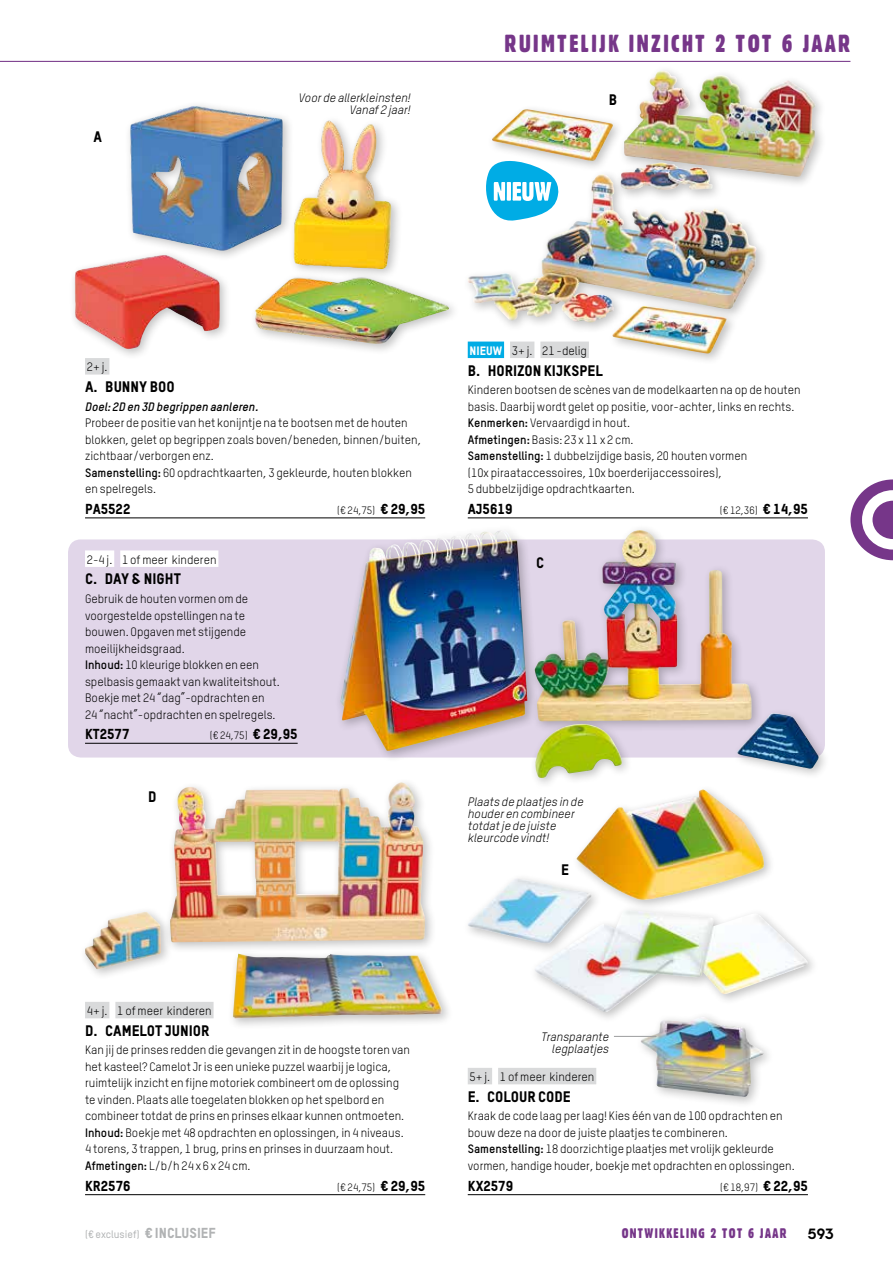
<style>
.page{position:relative;width:893px;height:1263px;background:#fff}
.page>*{position:absolute;margin:0;border:0;box-sizing:border-box;transform-origin:0 0}
.t1{font:24px "Gothic 821 Condensed BT";letter-spacing:.1em;color:#763689}
.t2{font:15px "TSTAR Headline";color:#000}
.t3{font:15px "Chalet Tokyo";color:#000}
.t4{font:14.25px "TSTAR Headline";color:#000}
.t5{font:13.5px "Gothic 821 Condensed BT";letter-spacing:.1em;color:#763689}
.t6{font:12px/16.5px "TSTAR";color:#000}
.t7{font:italic 12px/12px "TSTAR";color:#000;text-align:right}
.t8{font:italic 700 12px "TSTAR";color:#000}
.t9{font:10.5px "TSTAR";color:#000}
.t10{font:500 10.5px "TSTAR";color:#b1b3b4}
.s1{font-weight:700}
.s2{font-family:"TSTAR Headline";font-size:14.25px}
.s3{font-family:"TSTAR Headline";color:#fff}
.s4{font-family:"TSTAR Headline";font-weight:400;font-size:14.25px}
</style>
<div class="page">
<svg style="left:850px;top:479px;width:43px;height:81px"></svg>
<hr style="left:0;top:61px;width:850px;height:1px;background:#763689">
<div style="left:468px;top:1068px;width:24px;height:16px;background:#d9dadb"></div>
<div style="left:498px;top:1068px;width:98px;height:16px;background:#d9dadb"></div>
<hr style="left:468px;top:1194px;width:340px;height:1px;background:#000">
<div style="left:68px;top:539px;width:757px;height:218px;background:#e1d6e9;border-radius:13px"></div>
<div style="left:69px;top:100px;width:391px;height:261px;background:#000;opacity:.25"></div>
<img style="left:74px;top:106px;width:318px;height:244px">
<div style="left:614px;top:65px;width:213px;height:137px;background:#000;opacity:.25"></div>
<img style="left:624px;top:71px;width:191px;height:107px">
<div style="left:487px;top:103px;width:137px;height:70px;background:#000;opacity:.25"></div>
<img style="left:492px;top:109px;width:121px;height:53px">
<div style="left:335px;top:525px;width:204px;height:237px;background:#000;opacity:.25"></div>
<img style="left:340px;top:530px;width:187px;height:221px">
<img style="left:468px;top:790px;width:340px;height:222px">
<div style="left:635px;top:1011px;width:140px;height:98px;background:#000;opacity:.25"></div>
<img style="left:639px;top:1017px;width:125px;height:80px">
<div style="left:85px;top:358px;width:24px;height:17px;background:#d9dadb"></div>
<hr style="left:85px;top:518px;width:340px;height:1px;background:#000">
<hr style="left:468px;top:518px;width:340px;height:1px;background:#000">
<svg style="left:487px;top:161px;width:71px;height:7px"></svg>
<div style="left:462px;top:168px;width:306px;height:197px;background:#000;opacity:.25"></div>
<img style="left:468px;top:174px;width:146px;height:149px">
<div style="left:85px;top:550px;width:29px;height:17px;background:#fff"></div>
<div style="left:120px;top:550px;width:98px;height:17px;background:#fff"></div>
<hr style="left:85px;top:743px;width:213px;height:1px;background:#000">
<div style="left:85px;top:1002px;width:24px;height:16px;background:#d9dadb"></div>
<div style="left:115px;top:1002px;width:99px;height:16px;background:#d9dadb"></div>
<hr style="left:85px;top:1194px;width:340px;height:1px;background:#000">
<div style="left:164px;top:777px;width:273px;height:177px;background:#000;opacity:.25"></div>
<img style="left:170px;top:782px;width:255px;height:160px">
<div style="left:79px;top:906px;width:94px;height:75px;background:#000;opacity:.25"></div>
<img style="left:85px;top:912px;width:76px;height:57px">
<div style="left:227px;top:948px;width:227px;height:82px;background:#000;opacity:.25"></div>
<img style="left:233px;top:953px;width:209px;height:65px">
<hr style="left:614px;top:1036px;width:42px;height:1px;background:#9c9e9f">
<div style="left:529px;top:524px;width:301px;height:266px;background:#000;opacity:.25"></div>
<img style="left:535px;top:530px;width:284px;height:248px">
<h1 class="t1" style="left:504px;top:29px;width:348px">RUIMTELIJK INZICHT 2 TOT 6 JAAR</h1>
<p class="t2" style="left:94px;top:127px;width:10px">A</p>
<p class="t7" style="left:299px;top:91px;width:114px">Voor de allerkleinsten!<br>Vanaf 2 jaar!</p>
<p class="t2" style="left:609px;top:90px;width:10px">B</p>
<p class="t6" style="left:87px;top:359px;width:22px">2+ j.</p>
<p class="t2" style="left:85px;top:377px;width:91px">A. BUNNY BOO</p>
<p class="t8" style="left:85px;top:399px;width:175px">Doel: 2D en 3D begrippen aanleren.</p>
<p class="t6" style="left:85px;top:414px;width:337px">Probeer de positie van het konijntje na te bootsen met de houten blokken, gelet op begrippen zoals boven/beneden, binnen/buiten, zichtbaar/verborgen enz.<br><span class="s1">Samenstelling:</span> 60 opdrachtkaarten, 3 gekleurde, houten blokken en spelregels.</p>
<p class="t4" style="left:85px;top:500px;width:47px">PA5522</p>
<p class="t9" style="left:337px;top:504px;width:89px">(€ 24,75) <span class="s2">€ 29,95</span></p>
<p class="t6" style="left:87px;top:551px;width:131px">2-4 j. 1 of meer kinderen</p>
<p class="t2" style="left:85px;top:570px;width:97px">C. DAY &amp; NIGHT</p>
<p class="t6" style="left:85px;top:590px;width:196px">Gebruik de houten vormen om de voorgestelde opstellingen na te bouwen. Opgaven met stijgende moeilijkheidsgraad.<br><span class="s1">Inhoud:</span> 10 kleurige blokken en een spelbasis gemaakt van kwaliteitshout.<br>Boekje met 24 “dag”-opdrachten en<br>24 “nacht”-opdrachten en spelregels.</p>
<p class="t4" style="left:85px;top:725px;width:46px">KT2577</p>
<p class="t9" style="left:210px;top:729px;width:89px">(€ 24,75) <span class="s2">€ 29,95</span></p>
<p class="t2" style="left:148px;top:788px;width:10px">D</p>
<p class="t6" style="left:470px;top:342px;width:119px"><span class="s3">NIEUW</span> 3+ j. 21 -delig</p>
<p class="t2" style="left:468px;top:361px;width:136px">B. HORIZON KIJKSPEL</p>
<p class="t6" style="left:468px;top:381px;width:334px">Kinderen bootsen de scènes van de modelkaarten na op de houten basis. Daarbij wordt gelet op positie, voor-achter, links en rechts.<br><span class="s1">Kenmerken:</span> Vervaardigd in hout.<br><span class="s1">Afmetingen:</span> Basis: 23 x 11 x 2 cm.<br><span class="s1">Samenstelling:</span> 1 dubbelzijdige basis, 20 houten vormen<br>(10x piraataccessoires, 10x boerderijaccessoires),<br>5 dubbelzijdige opdrachtkaarten.</p>
<p class="t4" style="left:468px;top:500px;width:46px">AJ5619</p>
<p class="t9" style="left:720px;top:504px;width:90px">(€ 12,36) <span class="s2">€ 14,95</span></p>
<p class="t2" style="left:536px;top:553px;width:10px">C</p>
<p class="t7" style="left:468px;top:795px;width:117px;text-align:left">Plaats de plaatjes in de houder en combineer totdat je de juiste kleurcode vindt!</p>
<p class="t2" style="left:561px;top:860px;width:9px">E</p>
<p class="t6" style="left:87px;top:1002px;width:126px">4+ j. 1 of meer kinderen</p>
<p class="t2" style="left:85px;top:1021px;width:126px">D. CAMELOT JUNIOR</p>
<p class="t6" style="left:85px;top:1042px;width:327px">Kan jij de prinses redden die gevangen zit in de hoogste toren van het kasteel? Camelot Jr is een unieke puzzel waarbij je logica, ruimtelijk inzicht en fijne motoriek combineert om de oplossing te vinden. Plaats alle toegelaten blokken op het spelbord en combineer totdat de prins en prinses elkaar kunnen ontmoeten.<br><span class="s1">Inhoud:</span> Boekje met 48 opdrachten en oplossingen, in 4 niveaus.<br>4 torens, 3 trappen, 1 brug, prins en prinses in duurzaam hout.<br><span class="s1">Afmetingen:</span> L/b/h 24 x 6 x 24 cm.</p>
<p class="t4" style="left:85px;top:1177px;width:47px">KR2576</p>
<p class="t9" style="left:337px;top:1180px;width:89px">(€ 24,75) <span class="s2">€ 29,95</span></p>
<p class="t7" style="left:541px;top:1030px;width:69px">Transparante legplaatjes</p>
<p class="t6" style="left:470px;top:1068px;width:126px">5+ j. 1 of meer kinderen</p>
<p class="t2" style="left:468px;top:1087px;width:105px">E. COLOUR CODE</p>
<p class="t6" style="left:468px;top:1108px;width:328px">Kraak de code laag per laag! Kies één van de 100 opdrachten en bouw deze na door de juiste plaatjes te combineren.<br><span class="s1">Samenstelling:</span> 18 doorzichtige plaatjes met vrolijk gekleurde vormen, handige houder, boekje met opdrachten en oplossingen.</p>
<p class="t4" style="left:468px;top:1177px;width:47px">KX2579</p>
<p class="t9" style="left:720px;top:1180px;width:89px">(€ 18,97) <span class="s2">€ 22,95</span></p>
<p class="t10" style="left:85px;top:1228px;width:132px">(€ exclusief) <span class="s4">€ INCLUSIEF</span></p>
<p class="t5" style="left:622px;top:1225px;width:167px">ONTWIKKELING 2 TOT 6 JAAR</p>
<p class="t3" style="left:808px;top:1224px;width:27px">593</p>
</div>
